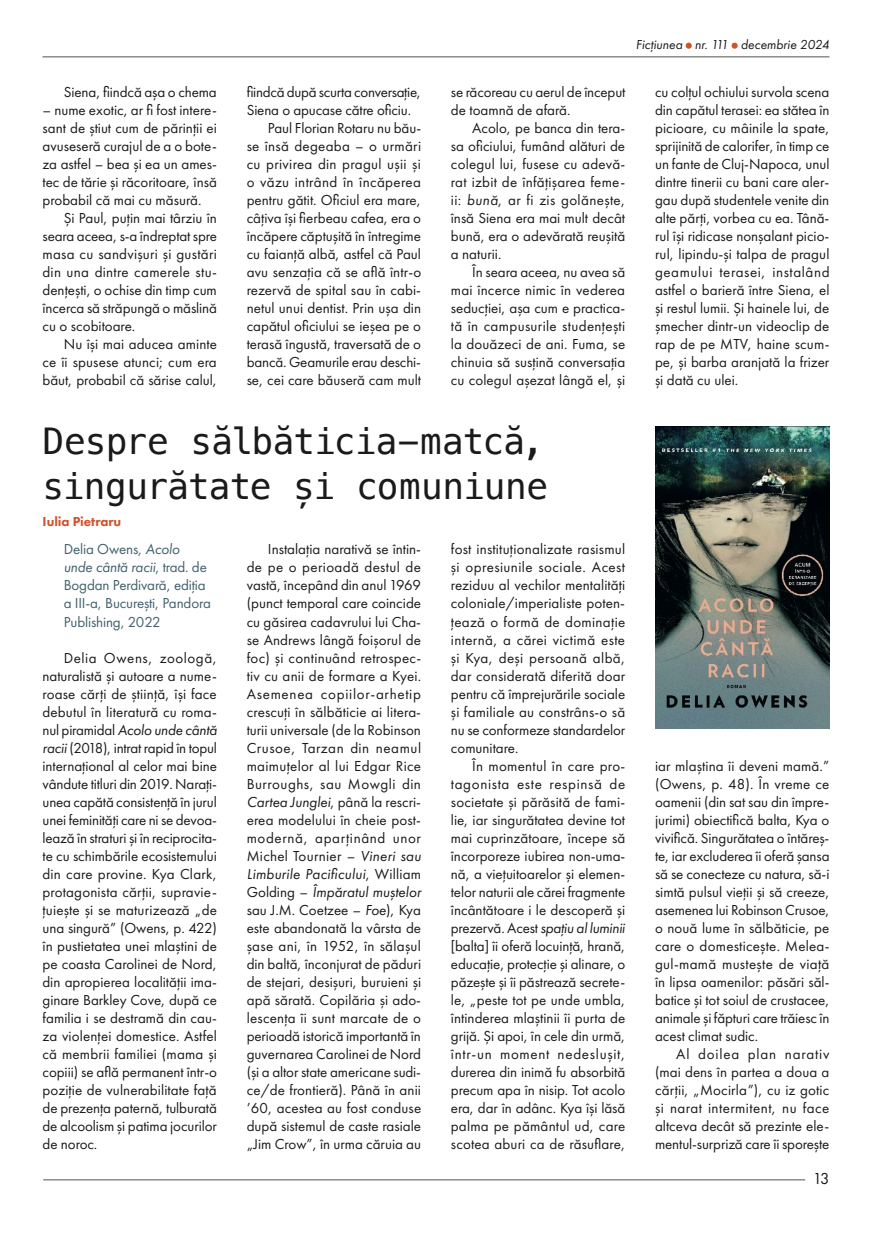
<style>
.page{position:relative;width:872px;height:1234px;background:#fff}
.page>*{position:absolute;margin:0;border:0;box-sizing:border-box;transform-origin:0 0}
.t1{font:36px/45px "Menlo";letter-spacing:-.025em;color:#1a1a1a}
.t2{font:16.5px "Futura PT";color:#1a1a1a}
.t3{font:15px/18px "Futura PT";color:#1a1a1a;text-align:justify}
.t4{font:15px/18px "Futura PT";letter-spacing:-.01em;color:#40606d}
.t5{font:15px "Futura PT";letter-spacing:.02em;color:#1a1a1a}
.t6{font:15px "Futura PT";letter-spacing:-.02em;color:#1a1a1a}
.t7{font:15px "Futura PT";letter-spacing:.025em;color:#1a1a1a}
.t8{font:italic 13.5px "Futura PT";color:#1a1a1a}
.t9{font:800 13.5px "Futura PT";color:#d0532c}
.s1{font-style:italic}
</style>
<div class="page">
<hr style="left:43px;top:56px;width:786px;height:2px;background:#898b8b">
<hr style="left:43px;top:1178px;width:762px;height:2px;background:#898b8b">
<svg style="left:685px;top:43px;width:7px;height:6px"></svg>
<svg style="left:731px;top:43px;width:6px;height:6px"></svg>
<img style="left:655px;top:426px;width:174px;height:302px">
<p class="t3" style="left:64px;top:82px;width:155px">Siena, fiindcă așa o chema</p>
<p class="t3" style="left:43px;top:100px;width:176px">– nume exotic, ar fi fost intere&shy;sant de știut cum de părinții ei avuseseră curajul de a o bote&shy;za astfel – bea și ea un ames&shy;tec de tărie și răcoritoare, însă probabil că mai cu măsură.</p>
<p class="t3" style="left:43px;top:208px;width:176px;text-indent:21px">Și Paul, puțin mai târziu în seara aceea, s-a îndreptat spre masa cu sandvișuri și gustări din una dintre camerele stu&shy;dențești, o ochise din timp cum încerca să străpungă o măslină cu o scobitoare.</p>
<p class="t3" style="left:43px;top:334px;width:176px;text-indent:21px">Nu își mai aducea aminte ce îi spusese atunci; cum era băut, probabil că sărise calul,</p>
<p class="t6" style="left:247px;top:82px;width:176px">fiindcă după scurta conversație,</p>
<p class="t3" style="left:247px;top:100px;width:166px">Siena o apucase către oficiu.</p>
<p class="t3" style="left:268px;top:118px;width:155px">Paul Florian Rotaru nu bău-</p>
<p class="t5" style="left:247px;top:136px;width:176px">se însă degeaba – o urmări</p>
<p class="t5" style="left:247px;top:154px;width:176px">cu privirea din pragul ușii și</p>
<p class="t7" style="left:247px;top:172px;width:176px">o văzu intrând în încăperea</p>
<p class="t3" style="left:247px;top:190px;width:176px">pentru gătit. Oficiul era mare,</p>
<p class="t3" style="left:247px;top:208px;width:176px">câțiva își fierbeau cafea, era o</p>
<p class="t3" style="left:247px;top:226px;width:176px">încăpere căptușită în întregime</p>
<p class="t3" style="left:247px;top:244px;width:176px">cu faianță albă, astfel că Paul</p>
<p class="t3" style="left:247px;top:262px;width:176px">avu senzația că se află într-o</p>
<p class="t3" style="left:247px;top:280px;width:176px">rezervă de spital sau în cabi-</p>
<p class="t3" style="left:247px;top:298px;width:176px">netul unui dentist. Prin ușa din</p>
<p class="t3" style="left:247px;top:316px;width:176px">capătul oficiului se ieșea pe o</p>
<p class="t3" style="left:247px;top:334px;width:176px">terasă îngustă, traversată de o</p>
<p class="t3" style="left:247px;top:352px;width:176px">bancă. Geamurile erau deschi-</p>
<p class="t3" style="left:247px;top:370px;width:176px">se, cei care băuseră cam mult</p>
<p class="t8" style="left:636px;top:36px;width:195px">Ficțiunea nr. 111 decembrie 2024</p>
<p class="t3" style="left:451px;top:82px;width:176px">se răcoreau cu aerul de început de toamnă de afară.</p>
<p class="t3" style="left:451px;top:118px;width:176px;text-indent:21px">Acolo, pe banca din tera&shy;sa oficiului, fumând alături de colegul lui, fusese cu adevă&shy;rat izbit de înfățișarea feme&shy;ii: <span class="s1">bună</span>, ar fi zis golănește, însă Siena era mai mult decât bună, era o adevărată reușită a naturii.</p>
<p class="t3" style="left:451px;top:262px;width:176px;text-indent:21px">În seara aceea, nu avea să mai încerce nimic în vederea seducției, așa cum e practica&shy;tă în campusurile studențești la douăzeci de ani. Fuma, se chinuia să susțină conversația cu colegul așezat lângă el, și</p>
<p class="t3" style="left:655px;top:82px;width:176px">cu colțul ochiului survola scena din capătul terasei: ea stătea în picioare, cu mâinile la spate, sprijinită de calorifer, în timp ce un fante de Cluj-Napoca, unul dintre tinerii cu bani care aler&shy;gau după studentele venite din alte părți, vorbea cu ea. Tână&shy;rul își ridicase nonșalant picio&shy;rul, lipindu-și talpa de pragul geamului terasei, instalând astfel o barieră între Siena, el și restul lumii. Și hainele lui, de șmecher dintr-un videoclip de rap de pe MTV, haine scum&shy;pe, și barba aranjată la frizer și dată cu ulei.</p>
<h1 class="t1" style="left:43px;top:418px;width:507px">Despre sălbăticia-matcă, singurătate și comuniune</h1>
<p class="t9" style="left:43px;top:512px;width:80px">Iulia Pietraru</p>
<p class="t4" style="left:64px;top:540px;width:149px">Delia Owens, <span class="s1">Acolo unde cântă racii</span>, trad. de<br>Bogdan Perdivară, ediția a III-a, București, Pandora<br>Publishing, 2022</p>
<p class="t3" style="left:43px;top:648px;width:176px;text-indent:21px">Delia Owens, zoologă, naturalistă și autoare a nume&shy;roase cărți de știință, își face debutul în literatură cu roma&shy;nul piramidal <span class="s1">Acolo unde cântă racii</span> (2018), intrat rapid în topul internațional al celor mai bine vândute titluri din 2019. Narați&shy;unea capătă consistență în jurul unei feminități care ni se devoa&shy;lează în straturi și în reciprocita&shy;te cu schimbările ecosistemului din care provine. Kya Clark, protagonista cărții, supravie&shy;țuiește și se maturizează „de una singură” (Owens, p. 422) în pustietatea unei mlaștini de pe coasta Carolinei de Nord, din apropierea localității ima&shy;ginare Barkley Cove, după ce familia i se destramă din cau&shy;za violenței domestice. Astfel că membrii familiei (mama și copiii) se află permanent într-o poziție de vulnerabilitate față de prezența paternă, tulburată de alcoolism și patima jocurilor de noroc.</p>
<p class="t3" style="left:247px;top:540px;width:176px;text-indent:21px">Instalația narativă se întin&shy;de pe o perioadă destul de vastă, începând din anul 1969 (punct temporal care coincide cu găsirea cadavrului lui Cha&shy;se Andrews lângă foișorul de foc) și continuând retrospec&shy;tiv cu anii de formare a Kyei.<br>Asemenea copiilor-arhetip crescuți în sălbăticie ai litera&shy;turii universale (de la Robinson Crusoe, Tarzan din neamul maimuțelor al lui Edgar Rice Burroughs, sau Mowgli din <span class="s1">Cartea Junglei</span>, până la rescri&shy;erea modelului în cheie post&shy;modernă, aparținând unor Michel Tournier – <span class="s1">Vineri sau Limburile Pacificului</span>, William Golding – <span class="s1">Împăratul muștelor </span>sau J.M. Coetzee – <span class="s1">Foe</span>), Kya este abandonată la vârsta de șase ani, în 1952, în sălașul din baltă, înconjurat de păduri de stejari, desișuri, buruieni și apă sărată. Copilăria și ado&shy;lescența îi sunt marcate de o perioadă istorică importantă în guvernarea Carolinei de Nord (și a altor state americane sudi&shy;ce/de frontieră). Până în anii ’60, acestea au fost conduse după sistemul de caste rasiale „Jim Crow”, în urma căruia au</p>
<p class="t3" style="left:451px;top:540px;width:176px">fost instituționalizate rasismul și opresiunile sociale. Acest reziduu al vechilor mentalități coloniale/imperialiste poten&shy;țează o formă de dominație internă, a cărei victimă este și Kya, deși persoană albă, dar considerată diferită doar pentru că împrejurările sociale și familiale au constrâns-o să nu se conformeze standardelor comunitare.</p>
<p class="t3" style="left:451px;top:756px;width:176px;text-indent:21px">În momentul în care pro&shy;tagonista este respinsă de societate și părăsită de fami&shy;lie, iar singurătatea devine tot mai cuprinzătoare, începe să încorporeze iubirea non-uma&shy;nă, a viețuitoarelor și elemen&shy;telor naturii ale cărei fragmente încântătoare i le descoperă și prezervă. Acest <span class="s1">spațiu al luminii </span>[balta] îi oferă locuință, hrană, educație, protecție și alinare, o păzește și îi păstrează secrete&shy;le, „peste tot pe unde umbla, întinderea mlaștinii îi purta de grijă. Și apoi, în cele din urmă, într-un moment nedeslușit, durerea din inimă fu absorbită precum apa în nisip. Tot acolo era, dar în adânc. Kya își lăsă palma pe pământul ud, care scotea aburi ca de răsuflare,</p>
<p class="t3" style="left:655px;top:756px;width:176px">iar mlaștina îi deveni mamă.” (Owens, p. 48). În vreme ce oamenii (din sat sau din împre&shy;jurimi) obiectifică balta, Kya o vivifică. Singurătatea o întăreș&shy;te, iar excluderea îi oferă șansa să se conecteze cu natura, să-i simtă pulsul vieții și să creeze, asemenea lui Robinson Crusoe, o nouă lume în sălbăticie, pe care o domesticește. Melea&shy;gul-mamă mustește de viață în lipsa oamenilor: păsări săl&shy;batice și tot soiul de crustacee, animale și făpturi care trăiesc în acest climat sudic.</p>
<p class="t3" style="left:655px;top:1044px;width:176px;text-indent:21px">Al doilea plan narativ (mai dens în partea a doua a cărții, „Mocirla”), cu iz gotic și narat intermitent, nu face altceva decât să prezinte ele&shy;mentul-surpriză care îi sporește</p>
<p class="t2" style="left:813px;top:1167px;width:18px">13</p>
</div>
